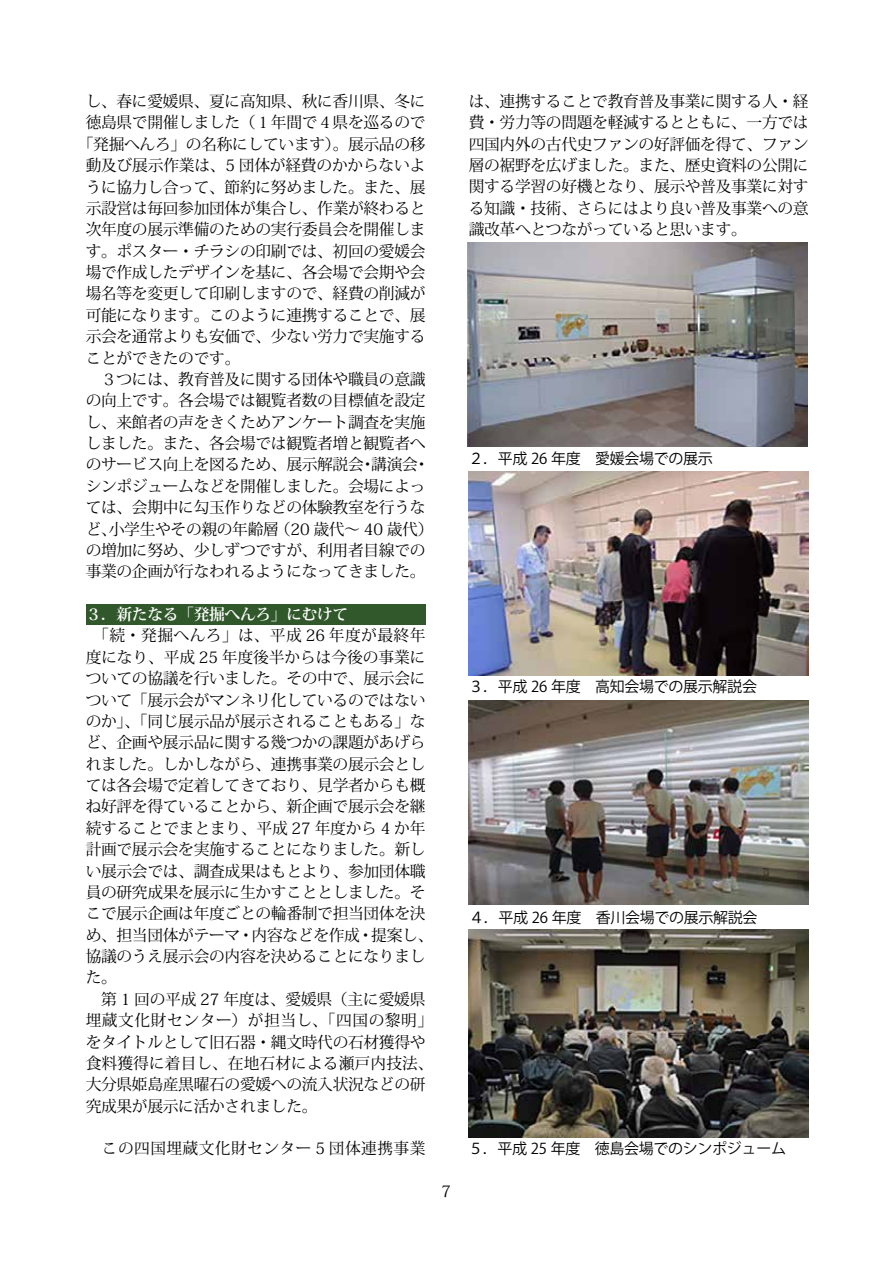
<style>
.page{position:relative;width:893px;height:1263px;background:#fff}
.page>*{position:absolute;margin:0;border:0;box-sizing:border-box;transform-origin:0 0}
.t1{font:15.75px/21.3px "Koz Min Pr 6 N";letter-spacing:-.02em;color:#000;text-align:justify}
.t2{font:15.75px "Koz Min Pr 6 N";letter-spacing:.025em;color:#000}
.t3{font:700 15.75px "Koz Min Pr 6 N";letter-spacing:-.02em;color:#fff}
.t4{font:15px "Koz Go Pr 6 N";letter-spacing:-.02em;color:#000}
</style>
<div class="page">
<div style="left:86px;top:604px;width:339px;height:21px;background:#31582b"></div>
<img style="left:468px;top:472px;width:340px;height:204px">
<img style="left:468px;top:700px;width:340px;height:204px">
<img style="left:468px;top:929px;width:340px;height:208px">
<img style="left:468px;top:242px;width:340px;height:204px">
<p class="t1" style="left:86px;top:91px;width:341px">し、春に愛媛県、夏に高知県、秋に香川県、冬に</p>
<p class="t1" style="left:86px;top:112px;width:341px">徳島県で開催しました（１年間で４県を巡るので</p>
<p class="t1" style="left:78px;top:134px;width:349px">「発掘へんろ」の名称にしています）。展示品の移</p>
<p class="t1" style="left:86px;top:155px;width:341px">動及び展示作業は、5 団体が経費のかからないよ</p>
<p class="t1" style="left:86px;top:176px;width:341px">うに協力し合って、節約に努めました。また、展</p>
<p class="t1" style="left:86px;top:198px;width:341px">示設営は毎回参加団体が集合し、作業が終わると</p>
<p class="t1" style="left:86px;top:219px;width:341px">次年度の展示準備のための実行委員会を開催しま</p>
<p class="t1" style="left:86px;top:241px;width:341px">す。ポスター・チラシの印刷では、初回の愛媛会</p>
<p class="t1" style="left:86px;top:262px;width:341px">場で作成したデザインを基に、各会場で会期や会</p>
<p class="t1" style="left:86px;top:283px;width:341px">場名等を変更して印刷しますので、経費の削減が</p>
<p class="t1" style="left:86px;top:305px;width:341px">可能になります。このように連携することで、展</p>
<p class="t1" style="left:86px;top:326px;width:341px">示会を通常よりも安価で、少ない労力で実施する</p>
<p class="t1" style="left:86px;top:347px;width:156px">ことができたのです。</p>
<p class="t1" style="left:86px;top:369px;width:341px">　３つには、教育普及に関する団体や職員の意識</p>
<p class="t1" style="left:86px;top:390px;width:341px">の向上です。各会場では観覧者数の目標値を設定</p>
<p class="t1" style="left:86px;top:412px;width:341px">し、来館者の声をきくためアンケート調査を実施</p>
<p class="t1" style="left:86px;top:433px;width:341px">しました。また、各会場では観覧者増と観覧者へ</p>
<p class="t1" style="left:86px;top:454px;width:345px">のサービス向上を図るため、展示解説会・講演会・</p>
<p class="t1" style="left:86px;top:476px;width:341px">シンポジュームなどを開催しました。会場によっ</p>
<p class="t1" style="left:86px;top:497px;width:341px">ては、会期中に勾玉作りなどの体験教室を行うな</p>
<p class="t1" style="left:86px;top:518px;width:349px">ど、小学生やその親の年齢層（20 歳代～ 40 歳代）</p>
<p class="t1" style="left:86px;top:540px;width:341px">の増加に努め、少しずつですが、利用者目線での</p>
<p class="t1" style="left:86px;top:561px;width:341px">事業の企画が行なわれるようになってきました。</p>
<p class="t3" style="left:86px;top:605px;width:264px">３．新たなる「発掘へんろ」にむけて</p>
<p class="t1" style="left:86px;top:625px;width:349px;text-align:left">　「続・発掘へんろ」は、平成 26 年度が最終年度になり、平成 25 年度後半からは今後の事業についての協議を行いました。その中で、展示会について「展示会がマンネリ化しているのではないのか」、「同じ展示品が展示されることもある」など、企画や展示品に関する幾つかの課題があげられました。しかしながら、連携事業の展示会としては各会場で定着してきており、見学者からも概ね好評を得ていることから、新企画で展示会を継続することでまとまり、平成 27 年度から 4 か年計画で展示会を実施することになりました。新しい展示会では、調査成果はもとより、参加団体職員の研究成果を展示に生かすこととしました。そこで展示企画は年度ごとの輪番制で担当団体を決め、担当団体がテーマ・内容などを作成・提案し、協議のうえ展示会の内容を決めることになりました。<br>　第 1 回の平成 27 年度は、愛媛県（主に愛媛県埋蔵文化財センター）が担当し、「四国の黎明」をタイトルとして旧石器・縄文時代の石材獲得や食料獲得に着目し、在地石材による瀬戸内技法、大分県姫島産黒曜石の愛媛への流入状況などの研究成果が展示に活かされました。</p>
<p class="t2" style="left:86px;top:1140px;width:341px">　この四国埋蔵文化財センター 5 団体連携事業</p>
<p class="t1" style="left:439px;top:1180px;width:17px">７</p>
<p class="t1" style="left:469px;top:91px;width:341px">は、連携することで教育普及事業に関する人・経費・労力等の問題を軽減するとともに、一方では四国内外の古代史ファンの好評価を得て、ファン層の裾野を広げました。また、歴史資料の公開に関する学習の好機となり、展示や普及事業に対する知識・技術、さらにはより良い普及事業への意識改革へとつながっていると思います。</p>
<p class="t4" style="left:468px;top:450px;width:246px">２．平成 26 年度　愛媛会場での展示</p>
<p class="t4" style="left:468px;top:678px;width:290px">３．平成 26 年度　高知会場での展示解説会</p>
<p class="t4" style="left:469px;top:909px;width:290px">４．平成 26 年度　香川会場での展示解説会</p>
<p class="t4" style="left:468px;top:1140px;width:319px">５．平成 25 年度　徳島会場でのシンポジューム</p>
</div>
